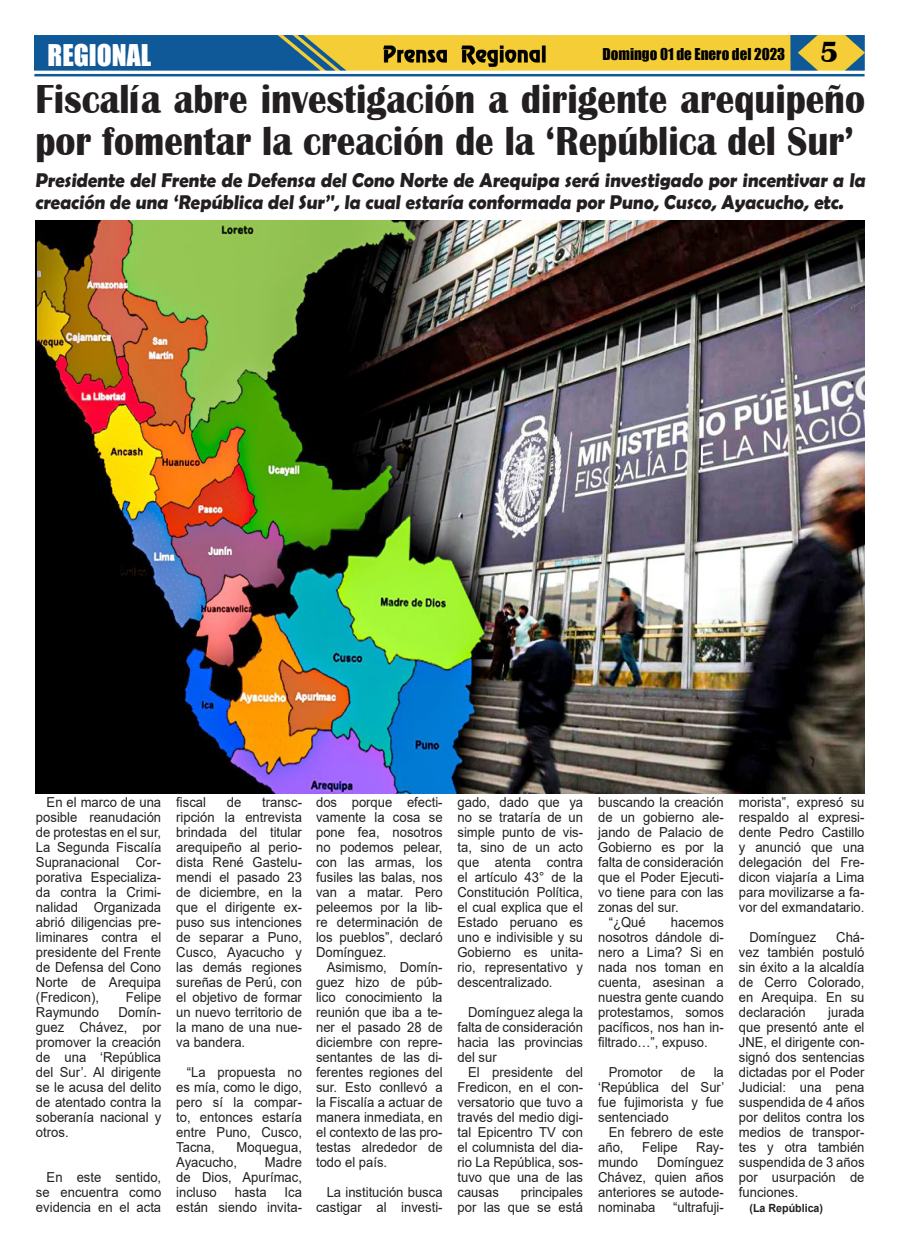
<style>
.page{position:relative;width:900px;height:1258px;background:#fff}
.page>*{position:absolute;margin:0;border:0;box-sizing:border-box;transform-origin:0 0}
.t1{font:700 41.62px/42.5px "Britannic";color:#231f20;scale:.89 1}
.t2{font:27.5px "Impact";color:#fff}
.t3{font:700 20px/22.5px "Berlin Sans FB Demi";color:#231f20;scale:.95 1}
.t4{font:15px "Impact";color:#000}
.t5{font:13.75px/15px "Arial";color:#231f20;text-align:justify;scale:.95 1}
.t6{font:700 11.25px "Arial";color:#231f20;scale:.95 1}
.s1{font-family:"Britannic";font-weight:700;font-size:30px}
</style>
<div class="page">
<img style="left:34px;top:35px;width:831px;height:36px">
<hr style="left:34px;top:74px;width:831px;height:2px;background:#0f5998">
<img style="left:380px;top:41px;width:169px;height:27px">
<img style="left:36px;top:221px;width:829px;height:573px">
<p class="t2" style="left:48px;top:34px;width:105px">REGIONAL</p>
<p class="t4" style="left:602px;top:43px;width:237px">Domingo 01 de Enero del 2023 <span class="s1">5</span></p>
<p class="t1" style="left:35px;top:78px;width:934px">Fiscalía abre investigación a dirigente arequipeño por fomentar la creación de la ‘República del Sur’</p>
<p class="t3" style="left:35px;top:168px;width:878px">Presidente del Frente de Defensa del Cono Norte de Arequipa será investigado por incentivar a la creación de una ‘República del Sur’', la cual estaría conformada por Puno, Cusco, Ayacucho, etc.</p>
<p class="t5" style="left:36px;top:795px;width:133px;text-indent:11px">En el marco de una posible reanudación de protestas en el sur, La Segunda Fiscalía Supranacional Cor&shy;porativa Especializa&shy;da contra la Crimi&shy;nalidad Organizada abrió diligencias pre&shy;liminares contra el presidente del Frente de Defensa del Cono Norte de Arequipa (Fredicon),</p>
<p class="t5" style="left:126px;top:990px;width:39px">Felipe</p>
<p class="t5" style="left:36px;top:1005px;width:133px;text-indent:82px">Domín&shy;guez Chávez, por promover la creación de una ‘República del Sur’. Al dirigente se le acusa del delito de atentado contra la soberanía nacional y otros.</p>
<p class="t5" style="left:36px;top:1170px;width:133px;text-indent:11px">En este sentido, se encuentra como evidencia en el acta</p>
<p class="t5" style="left:36px;top:1005px;width:68px">Raymundo</p>
<p class="t5" style="left:176px;top:795px;width:33px">fiscal</p>
<p class="t5" style="left:227px;top:795px;width:17px">de</p>
<p class="t5" style="left:176px;top:795px;width:134px;text-indent:86px">transc&shy;ripción la entrevista brindada del titular arequipeño al perio&shy;dista René Gastelu&shy;mendi el pasado 23 de diciembre, en la que el dirigente ex&shy;puso sus intenciones de separar a Puno, Cusco, Ayacucho y las demás regiones sureñas de Perú, con el objetivo de formar un nuevo territorio de la mano de una nue&shy;va bandera.</p>
<p class="t5" style="left:176px;top:1065px;width:134px;text-indent:11px">“La propuesta no es mía, como le digo, pero sí la compar&shy;to, entonces estaría entre Puno, Cusco, Tacna,</p>
<p class="t5" style="left:176px;top:1140px;width:134px;text-indent:60px">Moquegua,<br>Ayacucho,</p>
<p class="t5" style="left:176px;top:1155px;width:134px;text-indent:89px">Madre de Dios, Apurímac, incluso</p>
<p class="t5" style="left:176px;top:1185px;width:134px;text-align:right">Ica<br>están siendo invita-</p>
<p class="t5" style="left:235px;top:1185px;width:35px">hasta</p>
<p class="t5" style="left:316px;top:795px;width:135px">dos porque efecti&shy;vamente la cosa se pone fea, nosotros no podemos pelear, con las armas, los fusiles las balas, nos van a matar. Pero peleemos por la lib&shy;re determinación de los pueblos”, declaró Domínguez.</p>
<p class="t5" style="left:316px;top:960px;width:135px;text-indent:11px">Asimismo, Domín&shy;guez hizo de púb&shy;lico conocimiento la reunión que iba a te&shy;ner el pasado 28 de diciembre con repre&shy;sentantes de las di&shy;ferentes regiones del sur. Esto conllevó a la Fiscalía a actuar de manera inmediata, en el contexto de las pro&shy;testas alrededor de todo el país.</p>
<p class="t5" style="left:316px;top:1185px;width:135px;text-align:right">La institución busca castigar al investi-</p>
<p class="t5" style="left:458px;top:795px;width:134px">gado, dado que ya no se trataría de un simple punto de vis&shy;ta, sino de un acto que atenta contra el artículo 43° de la Constitución Política, el cual explica que el Estado peruano es uno e indivisible y su Gobierno es unita&shy;rio, representativo y descentralizado.</p>
<p class="t5" style="left:458px;top:1005px;width:134px;text-indent:11px">Domínguez alega la falta de consideración hacia las provincias del sur</p>
<p class="t5" style="left:458px;top:1065px;width:134px;text-indent:11px">El presidente del Fredicon, en el con&shy;versatorio que tuvo a través del medio digi&shy;tal Epicentro TV con el columnista del dia&shy;rio La República, sos&shy;tuvo que una de las causas</p>
<p class="t5" style="left:458px;top:1185px;width:134px;text-align:right">principales<br>por las que se está</p>
<p class="t5" style="left:598px;top:795px;width:134px">buscando la creación de un gobierno ale&shy;jando de Palacio de Gobierno es por la falta de consideración que el Poder Ejecuti&shy;vo tiene para con las zonas del sur.</p>
<p class="t5" style="left:609px;top:915px;width:40px">“¿Qué</p>
<p class="t5" style="left:598px;top:915px;width:134px;text-indent:73px">hacemos nosotros dándole di&shy;nero a Lima? Si en nada nos toman en cuenta, asesinan a nuestra gente cuando protestamos, somos pacíficos, nos han in&shy;filtrado…”, expuso.</p>
<p class="t5" style="left:609px;top:1065px;width:58px">Promotor</p>
<p class="t5" style="left:681px;top:1065px;width:17px">de</p>
<p class="t5" style="left:598px;top:1065px;width:134px;text-indent:116px">la ‘República del Sur’ fue fujimorista y fue sentenciado</p>
<p class="t5" style="left:598px;top:1125px;width:134px;text-indent:11px">En febrero de este año,</p>
<p class="t5" style="left:642px;top:1140px;width:39px">Felipe</p>
<p class="t5" style="left:696px;top:1140px;width:31px">Ray-</p>
<p class="t5" style="left:598px;top:1155px;width:134px;text-indent:59px">Domínguez Chávez, quien años anteriores se autode&shy;nominaba</p>
<p class="t5" style="left:598px;top:1155px;width:44px">mundo</p>
<p class="t5" style="left:673px;top:1200px;width:55px">“ultrafuji-</p>
<p class="t5" style="left:739px;top:795px;width:134px">morista”, expresó su respaldo al expresi&shy;dente Pedro Castillo y anunció que una delegación del Fre&shy;dicon viajaría a Lima para movilizarse a fa&shy;vor del exmandatario.</p>
<p class="t5" style="left:750px;top:930px;width:72px">Domínguez</p>
<p class="t5" style="left:739px;top:930px;width:134px;text-indent:97px">Chá&shy;vez también postuló sin éxito a la alcaldía de Cerro Colorado, en Arequipa. En su declaración</p>
<p class="t5" style="left:739px;top:1005px;width:134px;text-indent:89px">jurada que presentó ante el JNE, el dirigente con&shy;signó dos sentencias dictadas por el Poder Judicial: una pena suspendida de 4 años por delitos contra los medios de transpor&shy;tes y otra también suspendida de 3 años por usurpación de funciones.</p>
<p class="t6" style="left:750px;top:1200px;width:79px">(La República)</p>
</div>
